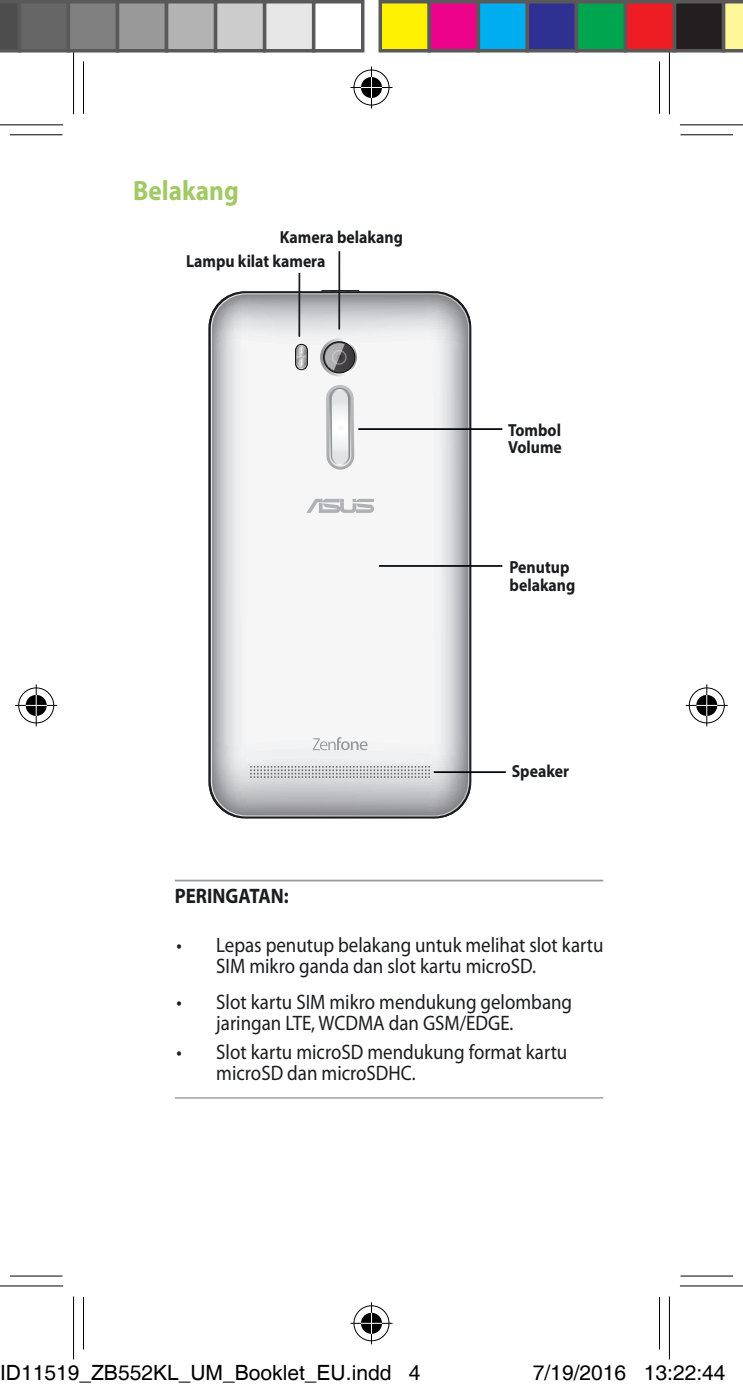
<style>
.page{position:relative;width:743px;height:1391px;background:#fff}
.page>*{position:absolute;margin:0;border:0;box-sizing:border-box;transform-origin:0 0}
.Padfone_Header_2{font:700 28px "Myriad Pro";color:#a1c964;scale:.9 1}
.Padfone_Message_2{font:21px/21px "Myriad Pro";color:#1b1c20;scale:.9 1}
.Padfone_Message_3{font:21px/21px "Myriad Pro";color:#1b1c20;scale:.9 1}
.t1{font:21px "Helvetica";color:#000}
.PadFone_Message_1{font:700 21px "Myriad Pro";color:#1b1c20;scale:.9 1}
.Padfone_Figure_Label{font:700 17.5px/17.5px "Myriad Pro";color:#1b1c20;scale:.9 1}
</style>
<div class="page">
<svg style="left:321px;top:290px;width:39px;height:1px"></svg>
<div style="left:208px;top:291px;width:263px;height:527px;border:2px solid #1b1c20;border-radius:35px"></div>
<svg style="left:211px;top:293px;width:258px;height:523px"></svg>
<svg style="left:317px;top:338px;width:44px;height:41px"></svg>
<svg style="left:326px;top:385px;width:28px;height:85px"></svg>
<svg style="left:329px;top:388px;width:22px;height:79px"></svg>
<svg style="left:330px;top:389px;width:20px;height:76px"></svg>
<svg style="left:331px;top:391px;width:17px;height:73px"></svg>
<svg style="left:295px;top:344px;width:13px;height:26px"></svg>
<div style="left:295px;top:344px;width:12px;height:26px;border:1px solid #0f0805;border-radius:6px"></div>
<svg style="left:250px;top:766px;width:180px;height:12px;background:#c4c5c8"></svg>
<svg style="left:312px;top:737px;width:55px;height:13px"></svg>
<hr style="left:379px;top:565px;width:123px;height:2px;background:#00080f">
<hr style="left:338px;top:251px;width:2px;height:78px;background:#1b1c20">
<hr style="left:298px;top:273px;width:2px;height:64px;background:#1b1c20">
<hr style="left:433px;top:771px;width:72px;height:2px;background:#00080f">
<hr style="left:358px;top:428px;width:144px;height:2px;background:#00080f">
<hr style="left:175px;top:879px;width:428px;height:2px;background:#98989c">
<hr style="left:175px;top:1097px;width:428px;height:1px;background:#aeafb2">
<svg style="left:10px;top:135px;width:52px;height:1px"></svg>
<svg style="left:680px;top:135px;width:52px;height:1px"></svg>
<svg style="left:10px;top:1276px;width:52px;height:1px"></svg>
<svg style="left:680px;top:1276px;width:52px;height:1px"></svg>
<svg style="left:659px;top:61px;width:1px;height:53px"></svg>
<svg style="left:659px;top:1297px;width:1px;height:52px"></svg>
<hr style="left:10px;top:134px;width:52px;height:1px;background:#000">
<hr style="left:680px;top:134px;width:52px;height:1px;background:#000">
<hr style="left:10px;top:1275px;width:52px;height:1px;background:#000">
<hr style="left:680px;top:1275px;width:52px;height:1px;background:#000">
<hr style="left:83px;top:61px;width:1px;height:53px;background:#000">
<hr style="left:83px;top:1297px;width:1px;height:52px;background:#000">
<hr style="left:658px;top:61px;width:1px;height:53px;background:#000">
<hr style="left:658px;top:1297px;width:1px;height:52px;background:#000">
<svg style="left:0;top:125px;width:63px;height:1px"></svg>
<svg style="left:680px;top:125px;width:62px;height:1px"></svg>
<svg style="left:0;top:1286px;width:63px;height:1px"></svg>
<svg style="left:680px;top:1286px;width:62px;height:1px"></svg>
<div style="left:71px;top:51px;width:5px;height:63px;background:#f6f6f6"></div>
<div style="left:71px;top:1296px;width:5px;height:63px;background:#f6f6f6"></div>
<svg style="left:669px;top:53px;width:1px;height:61px"></svg>
<svg style="left:669px;top:1296px;width:1px;height:63px"></svg>
<hr style="left:0;top:124px;width:63px;height:1px;background:#000">
<hr style="left:679px;top:124px;width:63px;height:1px;background:#000">
<hr style="left:0;top:1285px;width:63px;height:1px;background:#000">
<hr style="left:679px;top:1285px;width:63px;height:1px;background:#000">
<hr style="left:73px;top:51px;width:1px;height:63px;background:#000">
<hr style="left:73px;top:1296px;width:1px;height:63px;background:#000">
<hr style="left:668px;top:51px;width:1px;height:63px;background:#000">
<hr style="left:668px;top:1296px;width:1px;height:63px;background:#000">
<div style="left:351px;top:68px;width:40px;height:39px;border:4px solid #fff;border-radius:50%"></div>
<div style="left:350px;top:85px;width:42px;height:5px;background:#fff"></div>
<svg style="left:369px;top:68px;width:4px;height:39px"></svg>
<div style="left:358px;top:75px;width:26px;height:25px;border:4px solid #fff;border-radius:50%"></div>
<div style="left:353px;top:70px;width:36px;height:35px;border:1px solid #000;border-radius:50%"></div>
<hr style="left:350px;top:87px;width:42px;height:1px;background:#000">
<hr style="left:371px;top:67px;width:1px;height:42px;background:#000">
<svg style="left:361px;top:77px;width:21px;height:21px"></svg>
<div style="left:351px;top:1303px;width:40px;height:40px;border:4px solid #fff;border-radius:50%"></div>
<hr style="left:350px;top:1321px;width:42px;height:4px;background:#fff">
<hr style="left:369px;top:1302px;width:4px;height:42px;background:#fff">
<div style="left:358px;top:1310px;width:26px;height:26px;border:4px solid #fff;border-radius:50%"></div>
<div style="left:353px;top:1305px;width:36px;height:36px;border:1px solid #000;border-radius:50%"></div>
<hr style="left:350px;top:1322px;width:42px;height:2px;background:#000">
<hr style="left:371px;top:1302px;width:1px;height:42px;background:#000">
<div style="left:361px;top:1312px;width:21px;height:21px;background:#000;border-radius:50%"></div>
<hr style="left:361px;top:1322px;width:21px;height:2px;background:#fff">
<svg style="left:371px;top:1312px;width:1px;height:21px"></svg>
<div style="left:16px;top:686px;width:40px;height:39px;border:4px solid #fff;border-radius:50%"></div>
<svg style="left:15px;top:703px;width:42px;height:4px"></svg>
<svg style="left:34px;top:684px;width:4px;height:42px"></svg>
<div style="left:23px;top:693px;width:26px;height:25px;border:4px solid #fff;border-radius:50%"></div>
<div style="left:18px;top:687px;width:36px;height:36px;border:1px solid #000;border-radius:50%"></div>
<hr style="left:15px;top:705px;width:42px;height:1px;background:#000">
<hr style="left:36px;top:684px;width:1px;height:42px;background:#000">
<svg style="left:26px;top:695px;width:21px;height:21px"></svg>
<div style="left:686px;top:686px;width:40px;height:39px;border:4px solid #fff;border-radius:50%"></div>
<svg style="left:686px;top:703px;width:41px;height:4px"></svg>
<svg style="left:704px;top:684px;width:4px;height:42px"></svg>
<div style="left:693px;top:693px;width:26px;height:25px;border:4px solid #fff;border-radius:50%"></div>
<div style="left:688px;top:687px;width:36px;height:36px;border:1px solid #000;border-radius:50%"></div>
<hr style="left:685px;top:705px;width:42px;height:1px;background:#000">
<hr style="left:706px;top:684px;width:1px;height:42px;background:#000">
<svg style="left:696px;top:695px;width:21px;height:21px"></svg>
<svg style="left:0;top:0;width:18px;height:53px"></svg>
<div style="left:19px;top:2px;width:49px;height:49px;background:#666"></div>
<div style="left:18px;top:0;width:52px;height:53px;border:4px solid #595959"></div>
<div style="left:68px;top:2px;width:49px;height:49px;background:#808080"></div>
<div style="left:67px;top:0;width:52px;height:53px;border:4px solid #595959"></div>
<div style="left:117px;top:2px;width:49px;height:49px;background:#999"></div>
<div style="left:116px;top:0;width:52px;height:53px;border:4px solid #595959"></div>
<div style="left:166px;top:2px;width:49px;height:49px;background:#b3b3b3"></div>
<div style="left:165px;top:0;width:52px;height:53px;border:4px solid #595959"></div>
<div style="left:215px;top:2px;width:49px;height:49px;background:#ccc"></div>
<div style="left:214px;top:0;width:52px;height:53px;border:4px solid #595959"></div>
<div style="left:264px;top:2px;width:49px;height:49px;background:#e6e6e6"></div>
<div style="left:263px;top:0;width:52px;height:53px;border:4px solid #595959"></div>
<div style="left:312px;top:0;width:52px;height:53px;border:4px solid #595959"></div>
<div style="left:380px;top:2px;width:49px;height:49px;background:#fff101"></div>
<div style="left:378px;top:0;width:53px;height:53px;border:4px solid #595959"></div>
<div style="left:429px;top:2px;width:49px;height:49px;background:#ed028c"></div>
<div style="left:427px;top:0;width:53px;height:53px;border:4px solid #595959"></div>
<div style="left:478px;top:2px;width:49px;height:49px;background:#00aeef"></div>
<div style="left:476px;top:0;width:53px;height:53px;border:4px solid #595959"></div>
<div style="left:527px;top:2px;width:49px;height:49px;background:#2e3092"></div>
<div style="left:525px;top:0;width:53px;height:53px;border:4px solid #595959"></div>
<div style="left:576px;top:2px;width:49px;height:49px;background:#00a54f"></div>
<div style="left:574px;top:0;width:53px;height:53px;border:4px solid #595959"></div>
<div style="left:625px;top:2px;width:49px;height:49px;background:#ee1d23"></div>
<div style="left:623px;top:0;width:53px;height:53px;border:4px solid #595959"></div>
<div style="left:674px;top:2px;width:49px;height:49px;background:#231f20"></div>
<div style="left:672px;top:0;width:53px;height:53px;border:4px solid #595959"></div>
<svg style="left:721px;top:0;width:21px;height:53px"></svg>
<p class="Padfone_Header_2" style="left:133px;top:173px;width:119px">Belakang</p>
<p class="Padfone_Figure_Label" style="left:280px;top:228px;width:138px">Kamera belakang</p>
<p class="Padfone_Figure_Label" style="left:186px;top:252px;width:156px">Lampu kilat kamera</p>
<p class="Padfone_Figure_Label" style="left:508px;top:420px;width:61px">Tombol<br>Volume</p>
<p class="Padfone_Figure_Label" style="left:509px;top:558px;width:75px">Penutup belakang</p>
<p class="Padfone_Figure_Label" style="left:511px;top:761px;width:65px">Speaker</p>
<p class="PadFone_Message_1" style="left:175px;top:882px;width:128px">PERINGATAN:</p>
<p class="Padfone_Message_2" style="left:216px;top:935px;width:431px;text-indent:-40px">• Lepas penutup belakang untuk melihat slot kartu<br>SIM mikro ganda dan slot kartu microSD.</p>
<p class="Padfone_Message_2" style="left:216px;top:992px;width:397px;text-indent:-40px">• Slot kartu SIM mikro mendukung gelombang jaringan LTE, WCDMA dan GSM/EDGE.</p>
<p class="Padfone_Message_3" style="left:216px;top:1041px;width:391px;text-indent:-40px">• Slot kartu microSD mendukung format kartu microSD dan microSDHC.</p>
<p class="t1" style="left:0;top:1361px;width:422px">ID11519_ZB552KL_UM_Booklet_EU.indd 4</p>
<p class="t1" style="left:532px;top:1361px;width:194px">7/19/2016 13:22:44</p>
</div>
